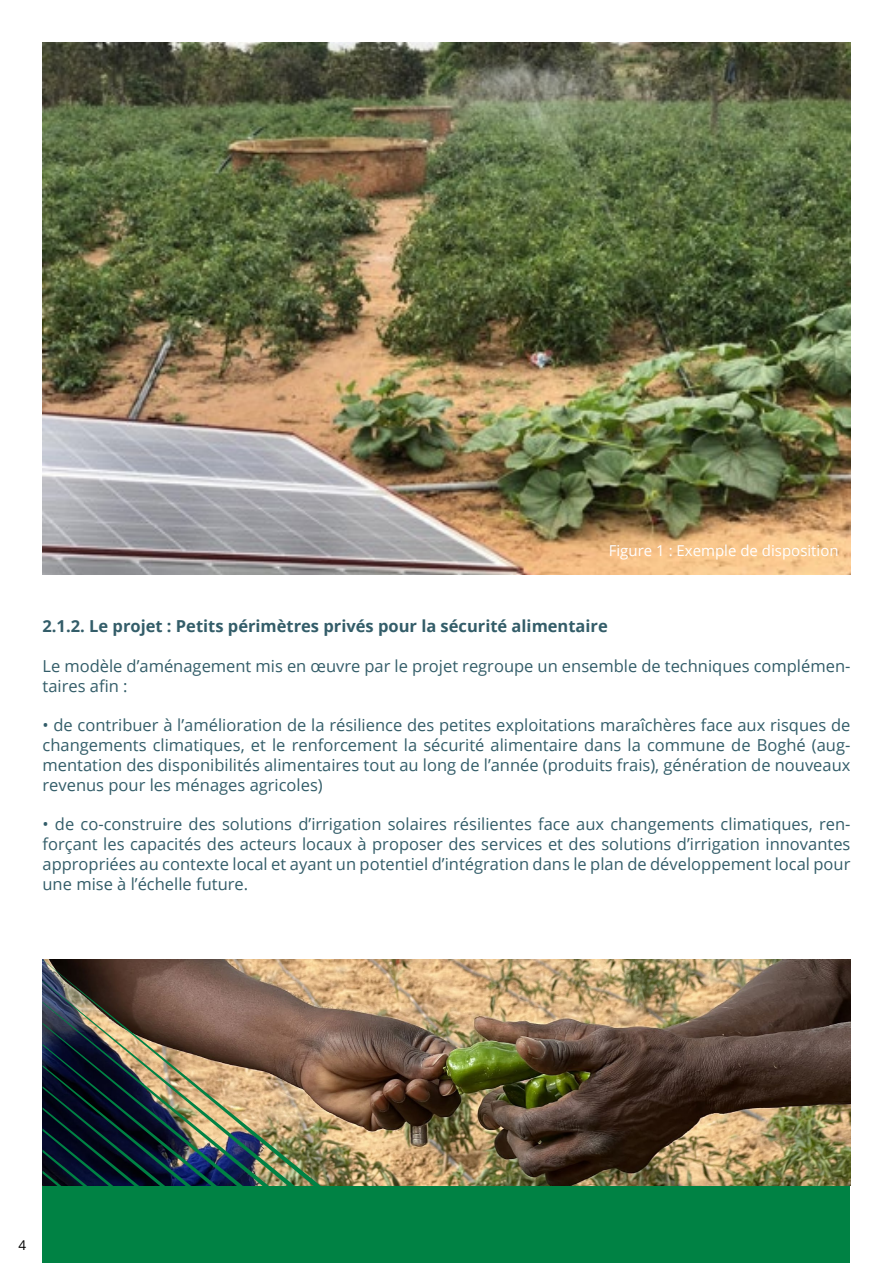
<style>
.page{position:relative;width:893px;height:1263px;background:#fff}
.page>*{position:absolute;margin:0;border:0;box-sizing:border-box;transform-origin:0 0}
.t1{font:16.5px/19.8px "Open Sans";color:#335d69;text-align:justify}
.t2{font:700 16.5px "Open Sans";color:#335d69}
.t3{font:15px "Open Sans";color:#fff}
.t4{font:13.5px "Open Sans";color:#000}
</style>
<div class="page">
<div style="left:43px;top:1179px;width:807px;height:84px;background:#008244"></div>
<img style="left:43px;top:959px;width:807px;height:227px">
<img style="left:43px;top:960px;width:372px;height:226px">
<img style="left:43px;top:43px;width:807px;height:531px">
<p class="t3" style="left:609px;top:540px;width:231px">Figure 1 : Exemple de disposition</p>
<p class="t2" style="left:43px;top:614px;width:567px">2.1.2. Le projet : Petits périmètres privés pour la sécurité alimentaire</p>
<p class="t1" style="left:43px;top:655px;width:809px">Le modèle d’aménagement mis en œuvre par le projet regroupe un ensemble de techniques complémen&shy;taires afin :</p>
<p class="t1" style="left:43px;top:715px;width:809px">• de contribuer à l’amélioration de la résilience des petites exploitations maraîchères face aux risques de changements climatiques, et le renforcement la sécurité alimentaire dans la commune de Boghé (aug&shy;mentation des disponibilités alimentaires tout au long de l’année (produits frais), génération de nouveaux revenus pour les ménages agricoles)</p>
<p class="t1" style="left:43px;top:814px;width:809px">• de co-construire des solutions d’irrigation solaires résilientes face aux changements climatiques, ren&shy;forçant les capacités des acteurs locaux à proposer des services et des solutions d’irrigation innovantes appropriées au contexte local et ayant un potentiel d’intégration dans le plan de développement local pour une mise à l’échelle future.</p>
<p class="t4" style="left:18px;top:1236px;width:9px">4</p>
</div>
